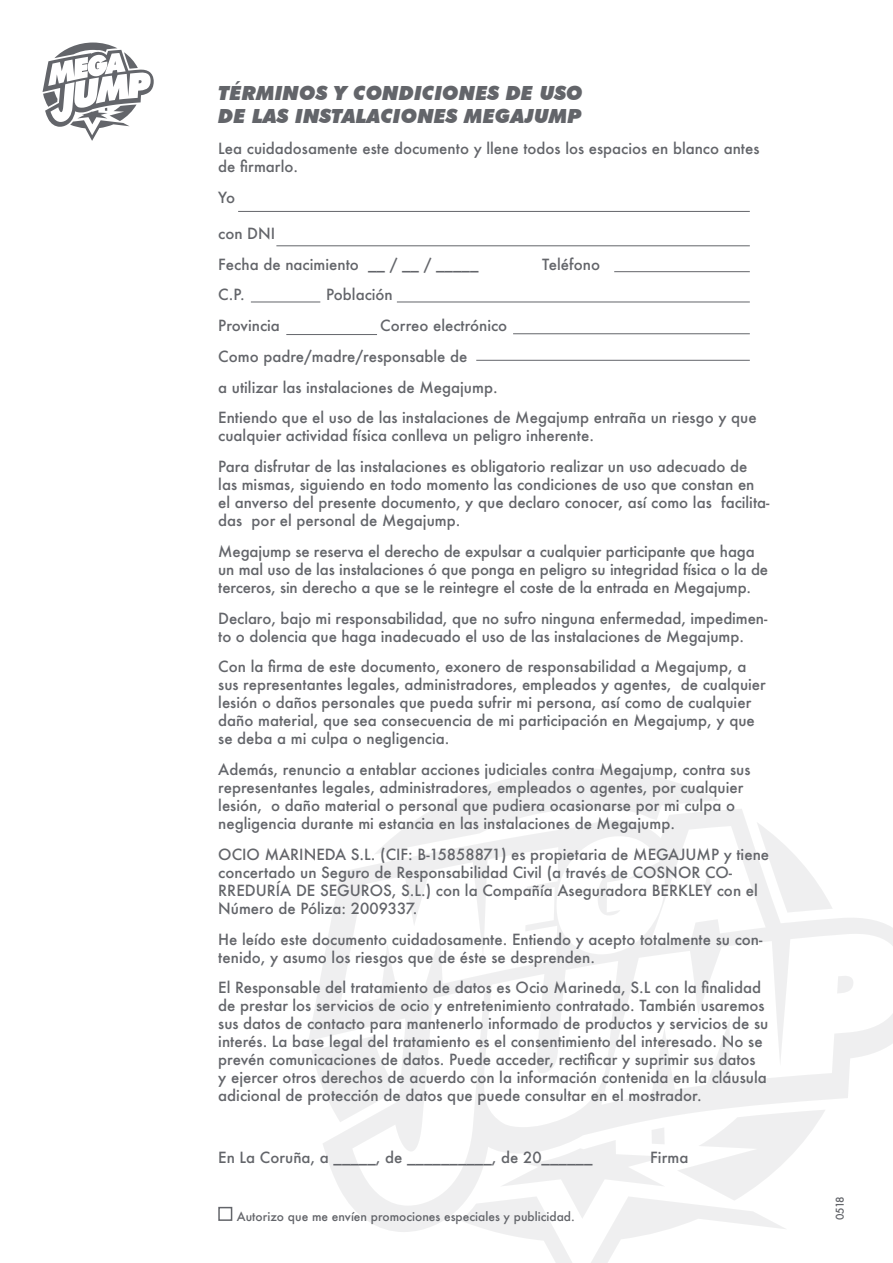
<style>
.page{position:relative;width:893px;height:1263px;background:#fff}
.page>*{position:absolute;margin:0;border:0;box-sizing:border-box;transform-origin:0 0}
.t1{font:italic 900 19.5px/23.4px "Futura BT";color:#63656a}
.t2{font:500 15px/18px "Futura";color:#63656a}
.t3{font:500 12px "Futura";color:#63656a}
.t4{font:500 10.5px "Futura";color:#63656a}
</style>
<div class="page">
<svg style="left:43px;top:43px;width:111px;height:98px"></svg>
<svg style="left:434px;top:769px;width:285px;height:494px"></svg>
<svg style="left:309px;top:809px;width:584px;height:423px"></svg>
<svg style="left:704px;top:870px;width:8px;height:21px"></svg>
<hr style="left:238px;top:211px;width:512px;height:1px;background:#63656a">
<hr style="left:276px;top:245px;width:474px;height:1px;background:#63656a">
<hr style="left:614px;top:271px;width:136px;height:1px;background:#63656a">
<hr style="left:286px;top:334px;width:91px;height:1px;background:#63656a">
<hr style="left:397px;top:302px;width:353px;height:1px;background:#63656a">
<hr style="left:251px;top:302px;width:69px;height:1px;background:#63656a">
<hr style="left:513px;top:333px;width:237px;height:1px;background:#63656a">
<div style="left:218px;top:1207px;width:14px;height:14px;border:2px solid #63656a"></div>
<hr style="left:476px;top:360px;width:274px;height:1px;background:#63656a">
<h1 class="t1" style="left:218px;top:81px;width:366px">TÉRMINOS Y CONDICIONES DE USO<br>DE LAS INSTALACIONES MEGAJUMP</h1>
<p class="t2" style="left:218px;top:139px;width:543px">Lea cuidadosamente este documento y llene todos los espacios en blanco antes de firmarlo.</p>
<p class="t2" style="left:218px;top:188px;width:18px">Yo</p>
<p class="t2" style="left:218px;top:218px;width:262px;line-height:30.8px">con DNI<br>Fecha de nacimiento __ / __ / _____</p>
<p class="t2" style="left:542px;top:255px;width:59px">Teléfono</p>
<p class="t2" style="left:218px;top:286px;width:28px">C.P.</p>
<p class="t2" style="left:326px;top:286px;width:68px">Población</p>
<p class="t2" style="left:218px;top:316px;width:63px">Provincia</p>
<p class="t2" style="left:218px;top:310px;width:540px;line-height:30.8px;text-indent:162px">Correo electrónico<br>Como padre/madre/responsable de<br>a utilizar las instalaciones de Megajump.<br>Entiendo que el uso de las instalaciones de Megajump entraña un riesgo y que</p>
<p class="t2" style="left:218px;top:420px;width:531px;line-height:30.8px">cualquier actividad física conlleva un peligro inherente.<br>Para disfrutar de las instalaciones es obligatorio realizar un uso adecuado de</p>
<p class="t2" style="left:218px;top:475px;width:553px">las mismas, siguiendo en todo momento las condiciones de uso que constan en el anverso del presente documento, y que declaro conocer, así como las facilita&shy;das por el personal de Megajump.</p>
<p class="t2" style="left:218px;top:542px;width:551px">Megajump se reserva el derecho de expulsar a cualquier participante que haga un mal uso de las instalaciones ó que ponga en peligro su integridad física o la de terceros, sin derecho a que se le reintegre el coste de la entrada en Megajump.</p>
<p class="t2" style="left:218px;top:609px;width:551px">Declaro, bajo mi responsabilidad, que no sufro ninguna enfermedad, impedimen&shy;to o dolencia que haga inadecuado el uso de las instalaciones de Megajump.</p>
<p class="t2" style="left:218px;top:658px;width:549px">Con la firma de este documento, exonero de responsabilidad a Megajump, a sus representantes legales, administradores, empleados y agentes, de cualquier lesión o daños personales que pueda sufrir mi persona, así como de cualquier daño material, que sea consecuencia de mi participación en Megajump, y que se deba a mi culpa o negligencia.</p>
<p class="t2" style="left:218px;top:760px;width:534px">Además, renuncio a entablar acciones judiciales contra Megajump, contra sus representantes legales, administradores, empleados o agentes, por cualquier lesión, o daño material o personal que pudiera ocasionarse por mi culpa o negligencia durante mi estancia en las instalaciones de Megajump.</p>
<p class="t2" style="left:218px;top:845px;width:552px">OCIO MARINEDA S.L. (CIF: B-15858871) es propietaria de MEGAJUMP y tiene concertado un Seguro de Responsabilidad Civil (a través de COSNOR CO-RREDURÍA DE SEGUROS, S.L.) con la Compañía Aseguradora BERKLEY con el Número de Póliza: 2009337.</p>
<p class="t2" style="left:218px;top:930px;width:546px">He leído este documento cuidadosamente. Entiendo y acepto totalmente su con&shy;tenido, y asumo los riesgos que de éste se desprenden.</p>
<p class="t2" style="left:218px;top:979px;width:552px">El Responsable del tratamiento de datos es Ocio Marineda, S.L con la finalidad de prestar los servicios de ocio y entretenimiento contratado. También usaremos sus datos de contacto para mantenerlo informado de productos y servicios de su interés. La base legal del tratamiento es el consentimiento del interesado. No se prevén comunicaciones de datos. Puede acceder, rectificar y suprimir sus datos<br>y ejercer otros derechos de acuerdo con la información contenida en la cláusula adicional de protección de datos que puede consultar en el mostrador.</p>
<p class="t2" style="left:218px;top:1148px;width:376px">En La Coruña, a _____, de __________, de 20______</p>
<p class="t2" style="left:650px;top:1148px;width:40px">Firma</p>
<p class="t3" style="left:237px;top:1208px;width:339px">Autorizo que me envíen promociones especiales y publicidad.</p>
<p class="t4" style="left:833px;top:1220px;width:26px;rotate:-90deg">0518</p>
</div>
